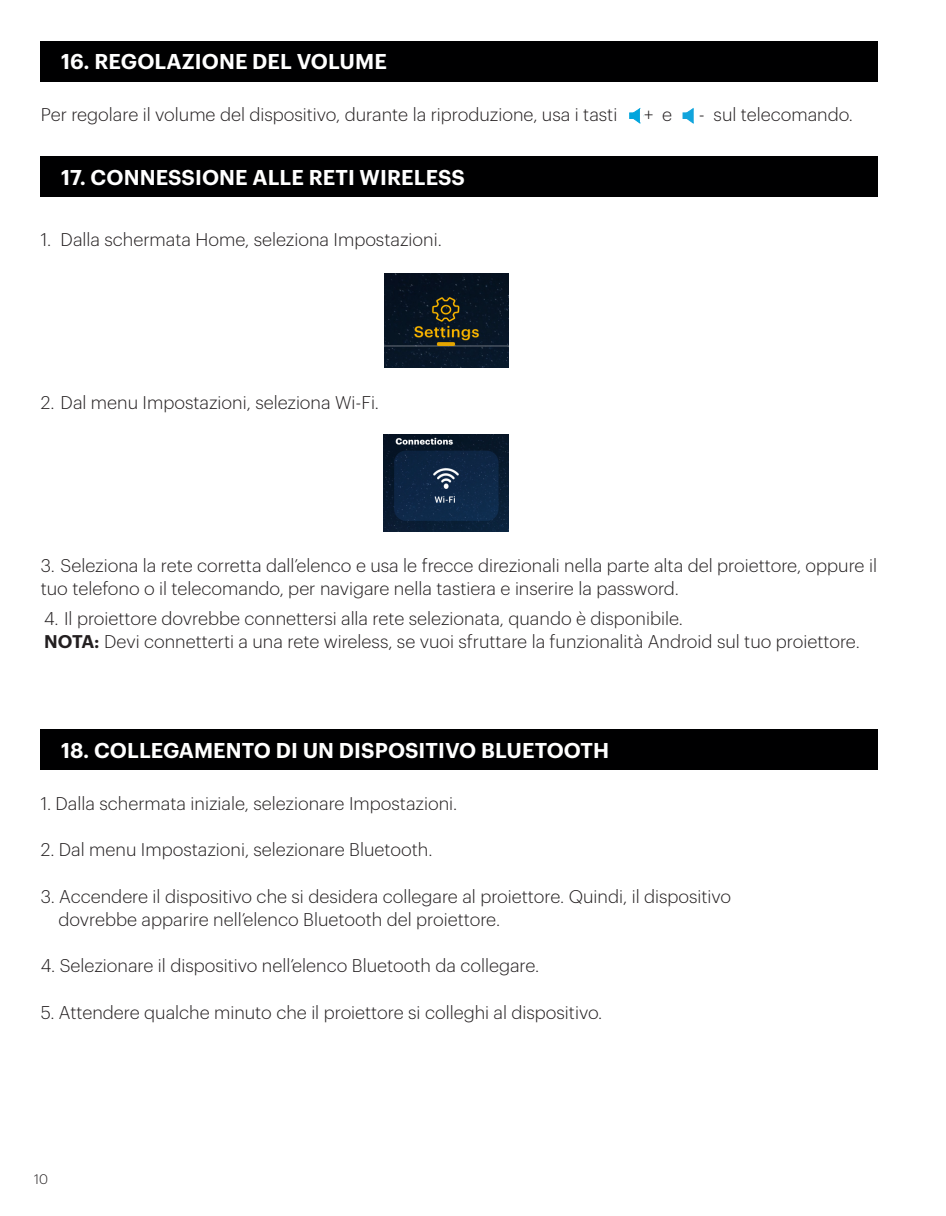
<style>
.page{position:relative;width:946px;height:1216px;background:#fff}
.page>*{position:absolute;margin:0;border:0;box-sizing:border-box;transform-origin:0 0}
.t1{font:600 21px "Graphik";letter-spacing:.005em;color:#fff}
.t2{font:300 18px/23.2px "Graphik";color:#231f20}
.t3{font:300 13.5px "Graphik";color:#231f20}
.s1{font-weight:600}
</style>
<div class="page">
<div style="left:41px;top:41px;width:837px;height:40px;background:#000001"></div>
<svg style="left:629px;top:108px;width:12px;height:16px"></svg>
<svg style="left:683px;top:108px;width:11px;height:16px"></svg>
<div style="left:41px;top:156px;width:837px;height:40px;background:#000001"></div>
<img style="left:384px;top:274px;width:124px;height:94px">
<img style="left:383px;top:435px;width:125px;height:97px">
<div style="left:41px;top:729px;width:837px;height:40px;background:#000001"></div>
<p class="t1" style="left:61px;top:46px;width:327px">16. REGOLAZIONE DEL VOLUME</p>
<p class="t2" style="left:41px;top:102px;width:578px">Per regolare il volume del dispositivo, durante la riproduzione, usa i tasti</p>
<p class="t2" style="left:644px;top:102px;width:30px">+ e</p>
<p class="t2" style="left:698px;top:102px;width:156px">- sul telecomando.</p>
<p class="t1" style="left:61px;top:161px;width:405px">17. CONNESSIONE ALLE RETI WIRELESS</p>
<p class="t2" style="left:41px;top:227px;width:402px">1. Dalla schermata Home, seleziona Impostazioni.</p>
<p class="t2" style="left:41px;top:389px;width:340px">2. Dal menu Impostazioni, seleziona Wi-Fi.</p>
<p class="t2" style="left:41px;top:552px;width:837px">3. Seleziona la rete corretta dall’elenco e usa le frecce direzionali nella parte alta del proiettore, oppure il tuo telefono o il telecomando, per navigare nella tastiera e inserire la password.</p>
<p class="t2" style="left:44px;top:605px;width:640px">4. Il proiettore dovrebbe connettersi alla rete selezionata, quando è disponibile.</p>
<p class="t2" style="left:44px;top:628px;width:817px"><span class="s1">NOTA:</span> Devi connetterti a una rete wireless, se vuoi sfruttare la funzionalità Android sul tuo proiettore.</p>
<p class="t1" style="left:61px;top:734px;width:549px">18. COLLEGAMENTO DI UN DISPOSITIVO BLUETOOTH</p>
<p class="t2" style="left:41px;top:790px;width:418px">1. Dalla schermata iniziale, selezionare Impostazioni.</p>
<p class="t2" style="left:41px;top:836px;width:393px">2. Dal menu Impostazioni, selezionare Bluetooth.</p>
<p class="t2" style="left:41px;top:883px;width:692px">3. Accendere il dispositivo che si desidera collegare al proiettore. Quindi, il dispositivo</p>
<p class="t2" style="left:59px;top:906px;width:443px">dovrebbe apparire nell’elenco Bluetooth del proiettore.</p>
<p class="t2" style="left:41px;top:953px;width:500px">4. Selezionare il dispositivo nell’elenco Bluetooth da collegare.</p>
<p class="t2" style="left:41px;top:999px;width:563px">5. Attendere qualche minuto che il proiettore si colleghi al dispositivo.</p>
<p class="t3" style="left:34px;top:1169px;width:15px">10</p>
</div>
